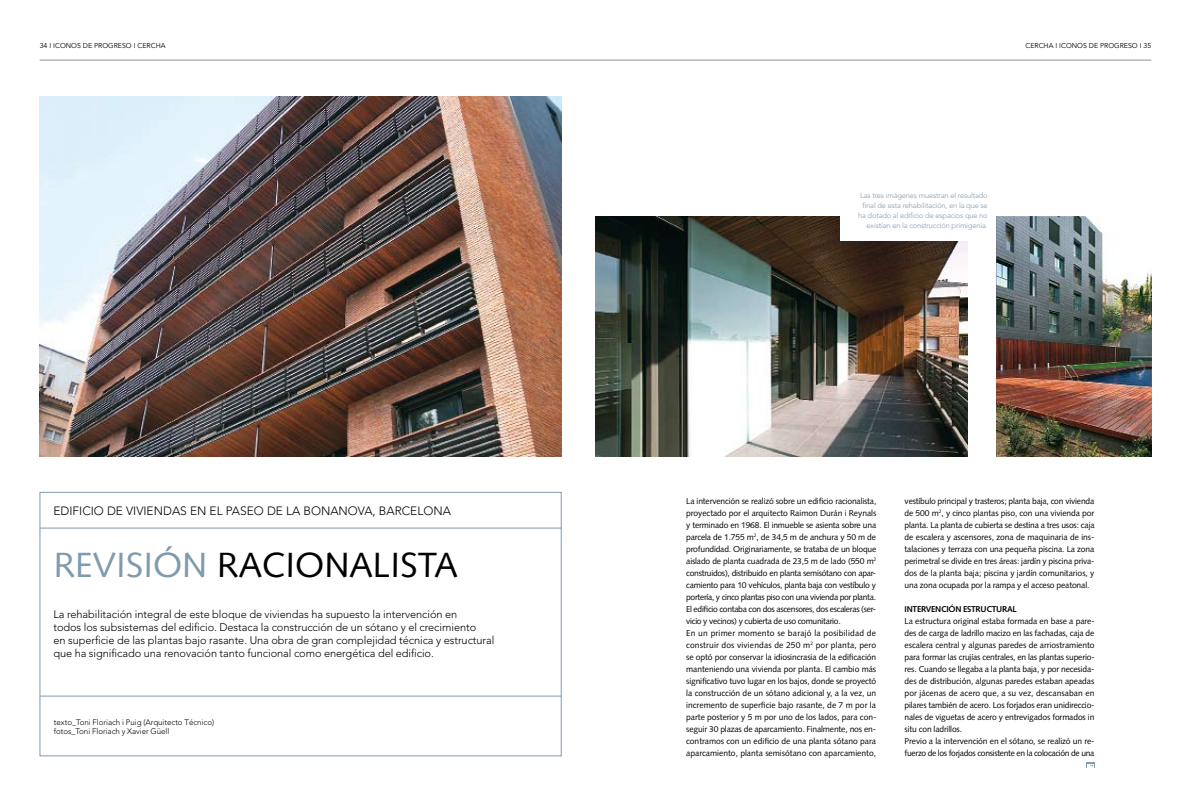
<style>
.page{position:relative;width:1191px;height:808px;background:#fff}
.page>*{position:absolute;margin:0;border:0;box-sizing:border-box;transform-origin:0 0}
.t1{font:35px "Syntax";color:#000}
.t2{font:300 12px "Avenir";color:#000}
.t3{font:300 11px/13px "Avenir";letter-spacing:-.005em;color:#000}
.t4{font:8.5px/12px "Syntax";letter-spacing:-.015em;color:#000}
.t5{font:700 8.5px "Syntax";color:#000}
.t6{font:300 8px/9px "Avenir";letter-spacing:-.005em;color:#000}
.t7{font:300 7.5px/10px "Avenir";letter-spacing:-.02em;color:#809aae;text-align:right}
.t8{font:7px "Avenir";color:#000}
.s1{color:#809aae}
</style>
<div class="page">
<div style="left:1086px;top:762px;width:8px;height:6px;background:#809aae"></div>
<svg style="left:1087px;top:764px;width:6px;height:3px"></svg>
<div style="left:40px;top:492px;width:521px;height:264px;border:1px solid #809aae"></div>
<hr style="left:40px;top:696px;width:521px;height:1px;background:#809aae">
<hr style="left:40px;top:528px;width:521px;height:1px;background:#809aae">
<hr style="left:40px;top:60px;width:1111px;height:1px;background:#8b9295">
<img style="left:40px;top:96px;width:521px;height:360px">
<img style="left:996px;top:216px;width:155px;height:240px">
<img style="left:595px;top:216px;width:373px;height:240px">
<div style="left:840px;top:180px;width:156px;height:60px;background:#fff"></div>
<p class="t8" style="left:40px;top:41px;width:104px">34 I ICONOS DE PROGRESO I CERCHA</p>
<p class="t8" style="left:1025px;top:41px;width:6px">CERCHA</p>
<p class="t8" style="left:1055px;top:41px;width:97px">I ICONOS DE PROGRESO I 35</p>
<h2 class="t2" style="left:53px;top:504px;width:79px">edi ficio de vivi</h2>
<h2 class="t2" style="left:147px;top:504px;width:16px">endas</h2>
<h2 class="t2" style="left:190px;top:504px;width:141px">en el paseo de la bonan</h2>
<h2 class="t2" style="left:348px;top:504px;width:95px">ova, barc elona</h2>
<h1 class="t1" style="left:54px;top:544px;width:405px"><span class="s1">revisión</span> racionalista</h1>
<p class="t3" style="left:53px;top:608px;width:442px">La rehabilitación integral de este bloque de viviendas ha supuesto la intervención en<br>todos los subsistemas del edificio. Destaca la construcción de un sótano y el crecimiento<br>en superficie de las plantas bajo rasante. Una obra de gran complejidad técnica y estructural que ha significado una renovación tanto funcional como energética del edificio.</p>
<p class="t6" style="left:54px;top:718px;width:162px">texto_Toni Floriach i Puig (Arquitecto Técnico) fotos_Toni Floriach y Xavier Güell</p>
<p class="t7" style="left:858px;top:190px;width:131px">Las tres imágenes muestran el resultado final de esta rehabilitación, en la que se ha dotado al edificio de espacios que no existían en la construcción primigenia.</p>
<p class="t4" style="left:686px;top:495px;width:192px">La intervención se realizó sobre un edificio racionalista, proyectado por el arquitecto Raimon Durán i Reynals y terminado en 1968. El inmueble se asienta sobre una parcela de 1.755 m<sup>2</sup>, de 34,5 m de anchura y 50 m de profundidad. Originariamente, se trataba de un bloque aislado de planta cuadrada de 23,5 m de lado (550 m<sup>2 </sup>construidos), distribuido en planta semisótano con apar&shy;camiento para 10 vehículos, planta baja con vestíbulo y portería, y cinco plantas piso con una vivienda por planta.<br>El edificio contaba con dos ascensores, dos escaleras (ser&shy;vicio y vecinos) y cubierta de uso comunitario.<br>En un primer momento se barajó la posibilidad de construir dos viviendas de 250 m<sup>2</sup> por planta, pero se optó por conservar la idiosincrasia de la edificación manteniendo una vivienda por planta. El cambio más significativo tuvo lugar en los bajos, donde se proyectó la construcción de un sótano adicional y, a la vez, un incremento de superficie bajo rasante, de 7 m por la parte posterior y 5 m por uno de los lados, para con&shy;seguir 30 plazas de aparcamiento. Finalmente, nos en&shy;contramos con un edificio de una planta sótano para aparcamiento, planta semisótano con aparcamiento,</p>
<p class="t4" style="left:904px;top:495px;width:192px;text-align:justify">vestíbulo principal y trasteros; planta baja, con vivienda de 500 m<sup>2</sup>, y cinco plantas piso, con una vivienda por planta. La planta de cubierta se destina a tres usos: caja de escalera y ascensores, zona de maquinaria de ins&shy;talaciones y terraza con una pequeña piscina. La zona perimetral se divide en tres áreas: jardín y piscina priva&shy;dos de la planta baja; piscina y jardín comunitarios, y una zona ocupada por la rampa y el acceso peatonal.</p>
<p class="t5" style="left:904px;top:604px;width:6px">INTERVENCI</p>
<p class="t5" style="left:948px;top:604px;width:20px">ÓN ESTR</p>
<p class="t5" style="left:980px;top:604px;width:38px">UCTURAL</p>
<p class="t4" style="left:904px;top:615px;width:192px">La estructura original estaba formada en base a pare&shy;des de carga de ladrillo macizo en las fachadas, caja de escalera central y algunas paredes de arriostramiento para formar las crujías centrales, en las plantas superio&shy;res. Cuando se llegaba a la planta baja, y por necesida&shy;des de distribución, algunas paredes estaban apeadas por jácenas de acero que, a su vez, descansaban en pilares también de acero. Los forjados eran unidireccio&shy;nales de viguetas de acero y entrevigados formados in situ con ladrillos.<br>Previo a la intervención en el sótano, se realizó un re&shy;fuerzo de los forjados consistente en la colocación de una</p>
</div>
